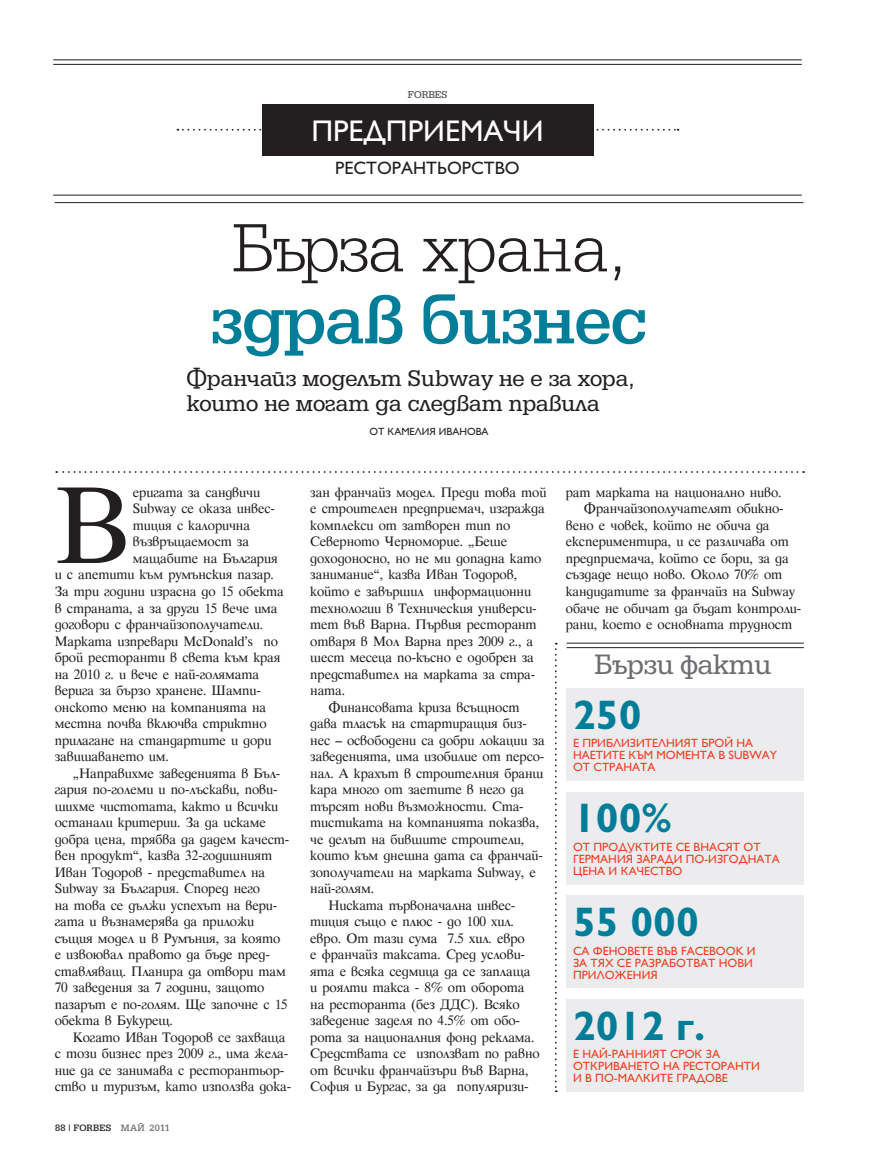
<style>
.page{position:relative;width:872px;height:1170px;background:#fff}
.page>*{position:absolute;margin:0;border:0;box-sizing:border-box;transform-origin:0 0}
.t1{font:105.9px "Timok Bulgarian CYR";color:#231f20}
.t2{font:300 72px "Egyptian Pro";color:#231f20}
.t3{font:500 72px "Egyptian Pro";color:#007e99}
.t4{font:700 41.4px "Gill Sans Cyr";color:#007e99}
.t5{font:30px "Gill Sans Cyr";color:#fff}
.t6{font:29.7px "Egyptian Pro";letter-spacing:-.01em;color:#6c6d70}
.t7{font:24px/25.5px "Egyptian Pro";color:#231f20}
.t8{font:18px "Gill Sans Cyr";color:#231f20}
.t9{font:13.2px "Timok Bulgarian CYR";letter-spacing:-.005em;color:#231f20}
.t10{font:12px/12px "Gill Sans Cyr";color:#ef3e22}
.t11{font:10.5px "Gill Sans Cyr";color:#231f20}
.t12{font:500 10.5px "Egyptian Pro";color:#57585a}
.t13{font:500 9.75px "Egyptian Pro";letter-spacing:.025em;color:#231f20}
.s1{color:#6c6d70}
</style>
<div class="page">
<hr style="left:53px;top:60px;width:749px;height:1px;background:#231f20">
<hr style="left:53px;top:64px;width:749px;height:1px;background:#231f20">
<hr style="left:53px;top:195px;width:749px;height:1px;background:#231f20">
<div style="left:262px;top:104px;width:331px;height:51px;background:#231f20"></div>
<svg style="left:177px;top:129px;width:501px;height:2px"></svg>
<svg style="left:56px;top:471px;width:741px;height:2px"></svg>
<hr style="left:55px;top:202px;width:748px;height:1px;background:#231f20">
<hr style="left:566px;top:642px;width:238px;height:1px;background:#231f20">
<hr style="left:566px;top:647px;width:238px;height:1px;background:#231f20">
<div style="left:566px;top:688px;width:238px;height:92px;background:#ececee"></div>
<div style="left:566px;top:792px;width:238px;height:92px;background:#ececee"></div>
<div style="left:566px;top:895px;width:238px;height:92px;background:#ececee"></div>
<div style="left:566px;top:999px;width:238px;height:92px;background:#ececee"></div>
<svg style="left:555px;top:642px;width:2px;height:450px"></svg>
<p class="t12" style="left:408px;top:88px;width:8px">FORBES</p>
<h3 class="t5" style="left:311px;top:114px;width:234px">ПРЕДПРИЕМАЧИ</h3>
<h3 class="t8" style="left:335px;top:157px;width:186px">РЕСТОРАНТЬОРСТВО</h3>
<h2 class="t2" style="left:232px;top:207px;width:396px">Бърза храна,</h2>
<h2 class="t3" style="left:211px;top:276px;width:437px">ЗДРАВ БИЗНЕС</h2>
<h3 class="t7" style="left:187px;top:366px;width:449px">Франчайз моделът Subway не е за хора, които не могат да следват правила</h3>
<p class="t11" style="left:369px;top:425px;width:121px">ОТ КАМЕЛИЯ ИВАНОВА</p>
<h1 class="t1" style="left:55px;top:464px;width:76px">В</h1>
<p class="t9" style="left:133px;top:484px;width:129px">еригата за сандвичи</p>
<p class="t9" style="left:133px;top:501px;width:144px">Subway се оказа инвес-</p>
<p class="t9" style="left:133px;top:517px;width:119px">тиция с калорична</p>
<p class="t9" style="left:133px;top:534px;width:118px">възвръщаемост за</p>
<p class="t9" style="left:133px;top:550px;width:146px">мащабите на България</p>
<p class="t9" style="left:55px;top:567px;width:221px">и с апетити към румънския пазар.</p>
<p class="t9" style="left:55px;top:583px;width:231px">За три години израсна до 15 обекта</p>
<p class="t9" style="left:55px;top:600px;width:224px">в страната, а за други 15 вече има</p>
<p class="t9" style="left:55px;top:616px;width:210px">договори с франчайзополучатели.</p>
<p class="t9" style="left:55px;top:633px;width:225px">Марката изпревари McDonald’s по</p>
<p class="t9" style="left:55px;top:649px;width:227px">брой ресторанти в света към края</p>
<p class="t9" style="left:55px;top:666px;width:206px">на 2010 г. и вече е най-голямата</p>
<p class="t9" style="left:55px;top:682px;width:208px">верига за бързо хранене. Шампи-</p>
<p class="t9" style="left:55px;top:699px;width:213px">онското меню на компанията на</p>
<p class="t9" style="left:55px;top:715px;width:213px">местна почва включва стриктно</p>
<p class="t9" style="left:55px;top:732px;width:218px">прилагане на стандартите и дори</p>
<p class="t9" style="left:55px;top:748px;width:116px">завишаването им.</p>
<p class="t9" style="left:73px;top:765px;width:209px">„Направихме заведенията в Бъл-</p>
<p class="t9" style="left:55px;top:781px;width:224px">гария по-големи и по-лъскави, пови-</p>
<p class="t9" style="left:55px;top:798px;width:225px">шихме чистотата, както и всички</p>
<p class="t9" style="left:55px;top:814px;width:213px">останали критерии. За да искаме</p>
<p class="t9" style="left:55px;top:831px;width:236px">добра цена, трябва да дадем качест-</p>
<p class="t9" style="left:55px;top:847px;width:219px">вен продукт“, казва 32-годишният</p>
<p class="t9" style="left:55px;top:864px;width:212px">Иван Тодоров - представител на</p>
<p class="t9" style="left:55px;top:880px;width:207px">Subway за България. Според него</p>
<p class="t9" style="left:55px;top:897px;width:224px">на това се дължи успехът на вери-</p>
<p class="t9" style="left:55px;top:913px;width:201px">гата и възнамерява да приложи</p>
<p class="t9" style="left:55px;top:930px;width:227px">същия модел и в Румъния, за която</p>
<p class="t9" style="left:55px;top:946px;width:217px">е извоювал правото да бъде пред-</p>
<p class="t9" style="left:55px;top:963px;width:233px">ставляващ. Планира да отвори там</p>
<p class="t9" style="left:55px;top:979px;width:211px">70 заведения за 7 години, защото</p>
<p class="t9" style="left:55px;top:996px;width:235px">пазарът е по-голям. Ще започне с 15</p>
<p class="t9" style="left:55px;top:1012px;width:120px">обекта в Букурещ.</p>
<p class="t9" style="left:73px;top:1029px;width:214px">Когато Иван Тодоров се захваща</p>
<p class="t9" style="left:55px;top:1045px;width:235px">с този бизнес през 2009 г., има жела-</p>
<p class="t9" style="left:55px;top:1062px;width:231px">ние да се занимава с ресторантьор-</p>
<p class="t9" style="left:55px;top:1078px;width:238px">ство и туризъм, като използва дока-</p>
<p class="t13" style="left:55px;top:1121px;width:116px">88 | FORBES <span class="s1">МАЙ 2011</span></p>
<p class="t9" style="left:310px;top:484px;width:238px">зан франчайз модел. Преди това той</p>
<p class="t9" style="left:310px;top:501px;width:236px">е строителен предприемач, изгражда</p>
<p class="t9" style="left:310px;top:517px;width:202px">комплекси от затворен тип по</p>
<p class="t9" style="left:310px;top:534px;width:198px">Северното Черноморие. „Беше</p>
<p class="t9" style="left:310px;top:550px;width:233px">доходоносно, но не ми допадна като</p>
<p class="t9" style="left:310px;top:567px;width:208px">занимание“, казва Иван Тодоров,</p>
<p class="t9" style="left:310px;top:583px;width:222px">който е завършил информационни</p>
<p class="t9" style="left:310px;top:600px;width:228px">технологии в Техническия универси-</p>
<p class="t9" style="left:310px;top:616px;width:228px">тет във Варна. Първия ресторант</p>
<p class="t9" style="left:310px;top:633px;width:224px">отваря в Мол Варна през 2009 г., а</p>
<p class="t9" style="left:310px;top:649px;width:225px">шест месеца по-късно е одобрен за</p>
<p class="t9" style="left:310px;top:666px;width:226px">представител на марката за стра-</p>
<p class="t9" style="left:310px;top:682px;width:36px">ната.</p>
<p class="t9" style="left:328px;top:699px;width:193px">Финансовата криза всъщност</p>
<p class="t9" style="left:310px;top:715px;width:218px">дава тласък на стартиращия биз-</p>
<p class="t9" style="left:310px;top:732px;width:236px">нес – освободени са добри локации за</p>
<p class="t9" style="left:310px;top:748px;width:236px">заведенията, има изобилие от персо-</p>
<p class="t9" style="left:310px;top:765px;width:235px">нал. А крахът в строителния бранш</p>
<p class="t9" style="left:310px;top:781px;width:215px">кара много от заетите в него да</p>
<p class="t9" style="left:310px;top:798px;width:215px">търсят нови възможности. Ста-</p>
<p class="t9" style="left:310px;top:814px;width:230px">тистиката на компанията показва,</p>
<p class="t9" style="left:310px;top:831px;width:215px">че делът на бившите строители,</p>
<p class="t9" style="left:310px;top:847px;width:234px">които към днешна дата са франчай-</p>
<p class="t9" style="left:310px;top:864px;width:227px">зополучатели на марката Subway, е</p>
<p class="t9" style="left:310px;top:880px;width:65px">най-голям.</p>
<p class="t9" style="left:328px;top:897px;width:188px">Ниската първоначална инвес-</p>
<p class="t9" style="left:310px;top:913px;width:205px">тиция също е плюс - до 100 хил.</p>
<p class="t9" style="left:310px;top:930px;width:216px">евро. От тази сума 7.5 хил. евро</p>
<p class="t9" style="left:310px;top:946px;width:216px">е франчайз таксата. Сред услови-</p>
<p class="t9" style="left:310px;top:963px;width:221px">ята е всяка седмица да се заплаща</p>
<p class="t9" style="left:310px;top:979px;width:216px">и роялти такса - 8% от оборота</p>
<p class="t9" style="left:310px;top:996px;width:211px">на ресторанта (без ДДС). Всяко</p>
<p class="t9" style="left:310px;top:1012px;width:211px">заведение заделя по 4.5% от обо-</p>
<p class="t9" style="left:310px;top:1029px;width:226px">рота за националния фонд реклама.</p>
<p class="t9" style="left:310px;top:1045px;width:231px">Средствата се използват по равно</p>
<p class="t9" style="left:310px;top:1062px;width:220px">от всички франчайзъри във Варна,</p>
<p class="t9" style="left:310px;top:1078px;width:220px">София и Бургас, за да популяризи-</p>
<p class="t9" style="left:566px;top:484px;width:217px">рат марката на национално ниво.</p>
<p class="t9" style="left:584px;top:501px;width:201px">Франчайзополучателят обикно-</p>
<p class="t9" style="left:566px;top:517px;width:205px">вено е човек, който не обича да</p>
<p class="t9" style="left:566px;top:534px;width:224px">експериментира, и се различава от</p>
<p class="t9" style="left:566px;top:550px;width:224px">предприемача, който се бори, за да</p>
<p class="t9" style="left:566px;top:567px;width:218px">създаде нещо ново. Около 70% от</p>
<p class="t9" style="left:566px;top:583px;width:231px">кандидатите за франчайз на Subway</p>
<p class="t9" style="left:566px;top:600px;width:237px">обаче не обичат да бъдат контроли-</p>
<p class="t9" style="left:566px;top:616px;width:228px">рани, което е основната трудност</p>
<h3 class="t6" style="left:594px;top:647px;width:178px">Бързи факти</h3>
<h3 class="t4" style="left:573px;top:690px;width:70px">250</h3>
<p class="t10" style="left:573px;top:737px;width:205px">Е ПРИБЛИЗИТЕЛНИЯТ БРОЙ НА<br>НАЕТИТЕ КЪМ МОМЕНТА В SUBWAY<br>ОТ СТРАНАТА</p>
<h3 class="t4" style="left:573px;top:794px;width:100px">100%</h3>
<p class="t10" style="left:573px;top:840px;width:208px">ОТ ПРОДУКТИТЕ СЕ ВНАСЯТ ОТ<br>ГЕРМАНИЯ ЗАРАДИ ПО-ИЗГОДНАТА<br>ЦЕНА И КАЧЕСТВО</p>
<h3 class="t4" style="left:573px;top:897px;width:127px">55 000</h3>
<p class="t10" style="left:573px;top:944px;width:184px">СА ФЕНОВЕТЕ ВЪВ FACEBOOK И<br>ЗА ТЯХ СЕ РАЗРАБОТВАТ НОВИ<br>ПРИЛОЖЕНИЯ</p>
<h3 class="t4" style="left:573px;top:1001px;width:134px">2012 г.</h3>
<p class="t10" style="left:573px;top:1047px;width:188px">Е НАЙ-РАННИЯТ СРОК ЗА<br>ОТКРИВАНЕТО НА РЕСТОРАНТИ<br>И В ПО-МАЛКИТЕ ГРАДОВЕ</p>
</div>
